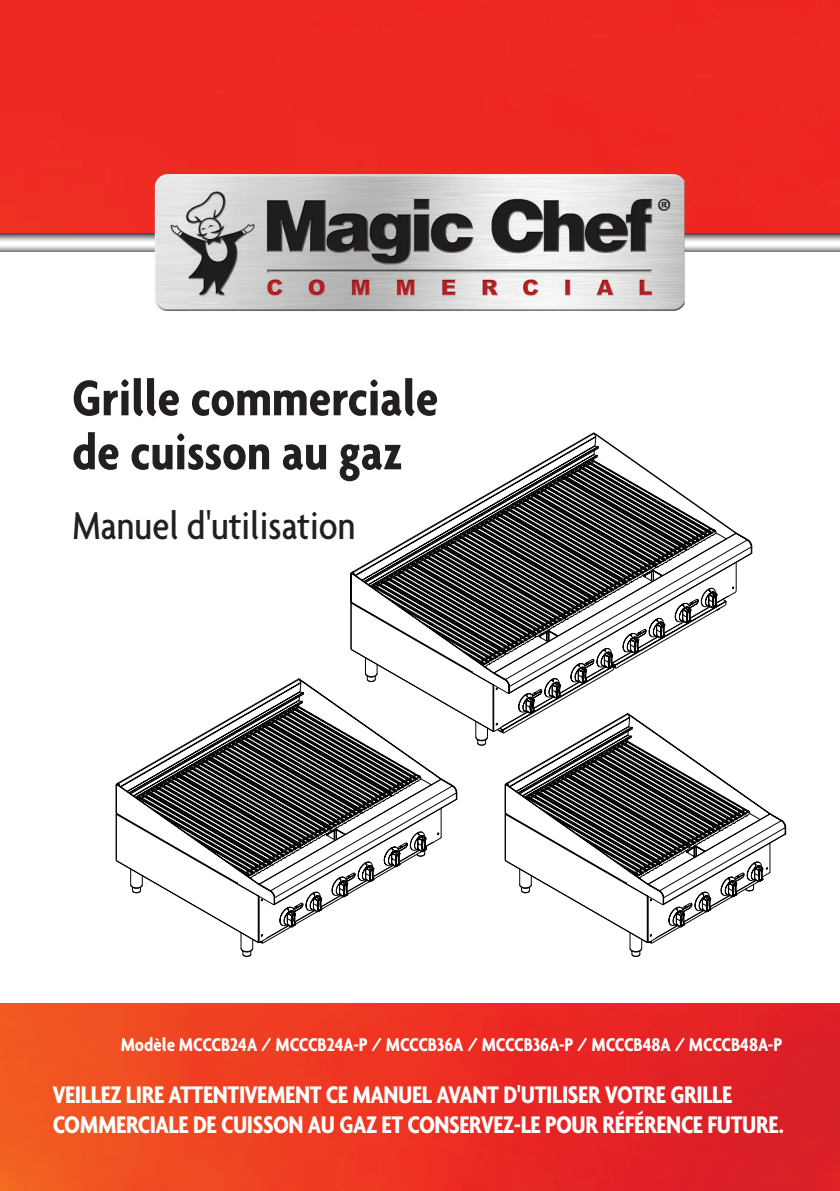
<style>
.page{position:relative;width:840px;height:1191px;background:#fff}
.page>*{position:absolute;margin:0;border:0;box-sizing:border-box;transform-origin:0 0}
.t1{font:700 condensed 54px/54px "Agenda";color:#231f20}
.t2{font:500 condensed 42px "Agenda";color:#231f20}
.t3{font:700 condensed 26px/30px "Agenda";letter-spacing:-.015em;color:#fff}
.t4{font:700 condensed 20px "Agenda";color:#fff}
</style>
<div class="page">
<img style="left:0;top:0;width:839px;height:1191px">
<div style="left:0;top:242px;width:839px;height:760px;background:#fff"></div>
<img style="left:0;top:234px;width:839px;height:17px">
<img style="left:155px;top:174px;width:529px;height:137px">
<svg style="left:629px;top:808px;width:156px;height:149px"></svg>
<svg style="left:115px;top:545px;width:648px;height:399px"></svg>
<svg style="left:351px;top:432px;width:401px;height:313px"></svg>
<h1 class="t1" style="left:72px;top:370px;width:367px">Grille commerciale de cuisson au gaz</h1>
<h2 class="t2" style="left:72px;top:501px;width:285px">Manuel d'utilisation</h2>
<p class="t4" style="left:121px;top:1032px;width:662px">Modèle MCCCB24A / MCCCB24A-P / MCCCB36A / MCCCB36A-P / MCCCB48A / MCCCB48A-P</p>
<p class="t3" style="left:53px;top:1078px;width:732px">VEILLEZ LIRE ATTENTIVEMENT CE MANUEL AVANT D'UTILISER VOTRE GRILLE<br>COMMERCIALE DE CUISSON AU GAZ ET CONSERVEZ-LE POUR RÉFÉRENCE FUTURE.</p>
</div>
